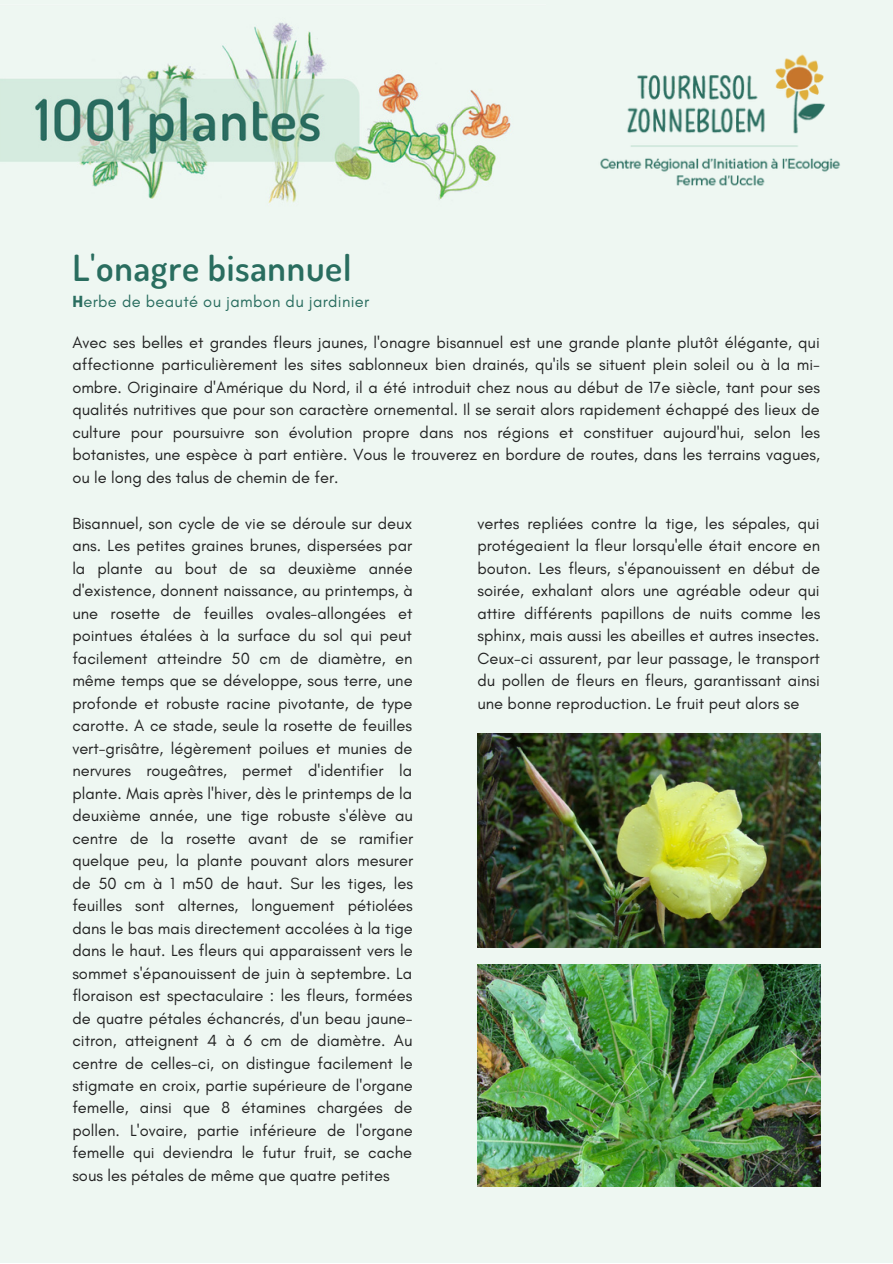
<style>
.page{position:relative;width:893px;height:1264px;background:#fff}
.page>*{position:absolute;margin:0;border:0;box-sizing:border-box;transform-origin:0 0}
.t1{font:600 36px "Dosis";letter-spacing:.02em;color:#296d5f}
.t2{font:16.5px/22.5px "Glacial Indifference";color:#222;text-align:justify}
.t3{font:16.5px "Glacial Indifference";letter-spacing:.02em;color:#296d5f}
.s1{font-weight:700}
</style>
<div class="page">
<div style="left:0;top:0;width:892px;height:1262px;background:#eef7f2"></div>
<img style="left:0;top:22px;width:511px;height:181px">
<img style="left:600px;top:54px;width:240px;height:132px">
<img style="left:477px;top:734px;width:343px;height:213px">
<img style="left:477px;top:964px;width:343px;height:222px">
<h1 class="t1" style="left:72px;top:244px;width:280px">L'onagre bisannuel</h1>
<p class="t3" style="left:72px;top:291px;width:298px"><span class="s1">H</span>erbe de beauté ou jambon du jardinier</p>
<p class="t2" style="left:72px;top:331px;width:749px">Avec ses belles et grandes fleurs jaunes, l'onagre bisannuel est une grande plante plutôt élégante, qui affectionne particulièrement les sites sablonneux bien drainés, qu'ils se situent plein soleil ou à la mi&shy;ombre. Originaire d'Amérique du Nord, il a été introduit chez nous au début de 17e siècle, tant pour ses qualités nutritives que pour son caractère ornemental. Il se serait alors rapidement échappé des lieux de culture pour poursuivre son évolution propre dans nos régions et constituer aujourd'hui, selon les botanistes, une espèce à part entière. Vous le trouverez en bordure de routes, dans les terrains vagues, ou le long des talus de chemin de fer.</p>
<p class="t2" style="left:72px;top:511px;width:342px">Bisannuel, son cycle de vie se déroule sur deux ans. Les petites graines brunes, dispersées par la plante au bout de sa deuxième année d'existence, donnent naissance, au printemps, à une rosette de feuilles ovales-allongées et pointues étalées à la surface du sol qui peut facilement atteindre 50 cm de diamètre, en même temps que se développe, sous terre, une profonde et robuste racine pivotante, de type carotte. A ce stade, seule la rosette de feuilles vert-grisâtre, légèrement poilues et munies de nervures rougeâtres, permet d'identifier la plante. Mais après l'hiver, dès le printemps de la deuxième année, une tige robuste s'élève au centre de la rosette avant de se ramifier quelque peu, la plante pouvant alors mesurer de 50 cm à 1 m50 de haut. Sur les tiges, les feuilles sont alternes, longuement pétiolées dans le bas mais directement accolées à la tige dans le haut. Les fleurs qui apparaissent vers le sommet s'épanouissent de juin à septembre. La floraison est spectaculaire : les fleurs, formées de quatre pétales échancrés, d'un beau jaune&shy;citron, atteignent 4 à 6 cm de diamètre. Au centre de celles-ci, on distingue facilement le stigmate en croix, partie supérieure de l'organe femelle, ainsi que 8 étamines chargées de pollen. L'ovaire, partie inférieure de l'organe femelle qui deviendra le futur fruit, se cache sous les pétales de même que quatre petites</p>
<p class="t2" style="left:477px;top:511px;width:344px">vertes repliées contre la tige, les sépales, qui protégeaient la fleur lorsqu'elle était encore en bouton. Les fleurs, s'épanouissent en début de soirée, exhalant alors une agréable odeur qui attire différents papillons de nuits comme les sphinx, mais aussi les abeilles et autres insectes.<br>Ceux-ci assurent, par leur passage, le transport du pollen de fleurs en fleurs, garantissant ainsi une bonne reproduction. Le fruit peut alors se</p>
</div>
